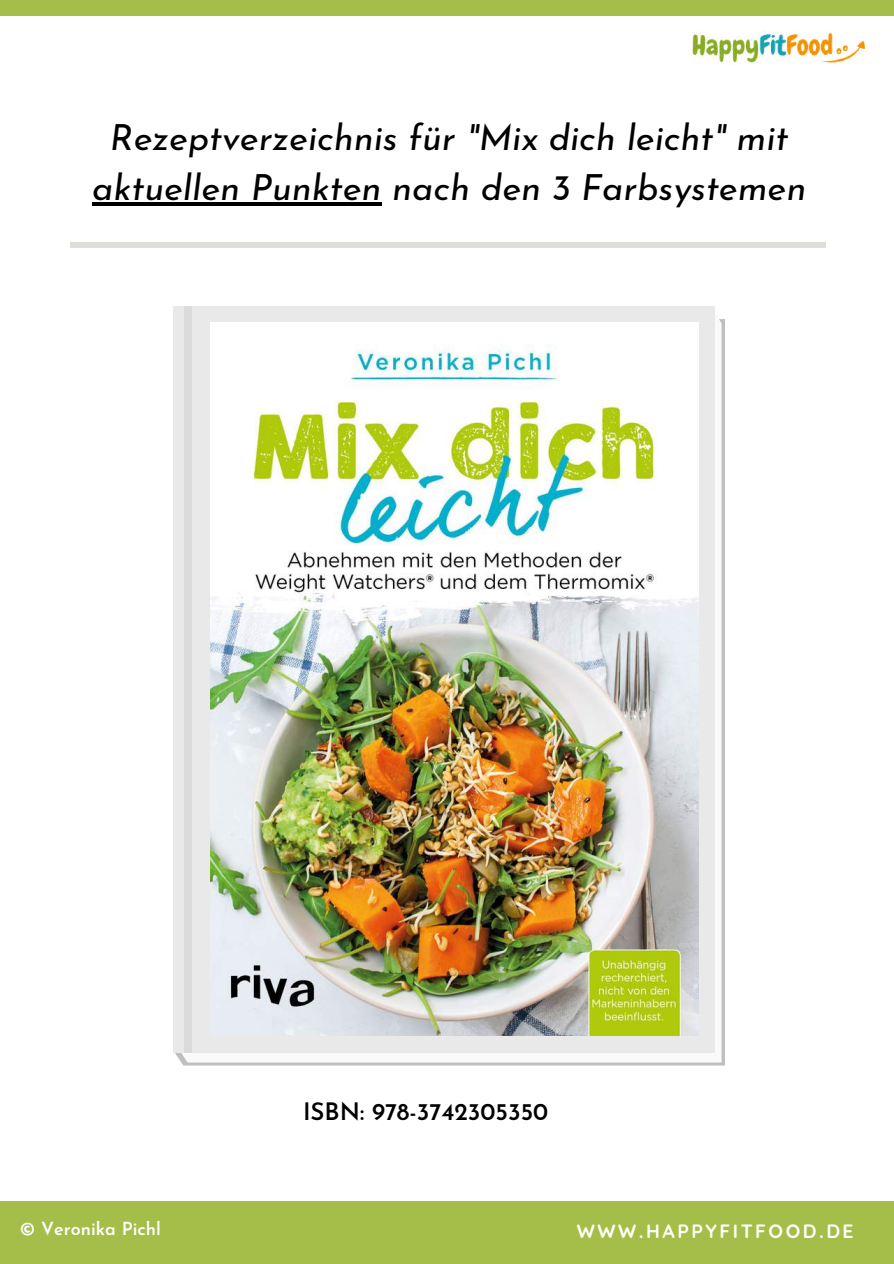
<style>
.page{position:relative;width:894px;height:1264px;background:#fff}
.page>*{position:absolute;margin:0;border:0;box-sizing:border-box;transform-origin:0 0}
.t1{font:italic 36px/49.5px "Josefin Sans";color:#000;text-align:center}
.t2{font:600 24px "Josefin Sans";color:#000}
.t3{font:700 19.2px "Quicksand";letter-spacing:.13em;color:#fffff9}
.t4{font:600 18px "Josefin Sans";color:#fff}
</style>
<div class="page">
<div style="left:0;top:0;width:893px;height:15px;background:#a5bd49"></div>
<img style="left:692px;top:32px;width:173px;height:31px">
<div style="left:0;top:1201px;width:893px;height:62px;background:#a5bd49"></div>
<div style="left:70px;top:242px;width:755px;height:5px;background:#dfddd7"></div>
<div style="left:173px;top:307px;width:542px;height:746px;background:#e9e9e9"></div>
<img style="left:210px;top:322px;width:488px;height:713px">
<div style="left:185px;top:307px;width:7px;height:746px;background:#dbdbdb"></div>
<hr style="left:92px;top:202px;width:289px;height:4px;background:#000">
<p class="t1" style="left:92px;top:117px;width:715px">Rezeptverzeichnis für "Mix dich leicht" mit aktuellen Punkten nach den 3 Farbsystemen</p>
<p class="t4" style="left:20px;top:1221px;width:143px">© Veronika Pichl</p>
<p class="t2" style="left:303px;top:1102px;width:247px">ISBN: 978-3742305350</p>
<p class="t3" style="left:576px;top:1218px;width:278px">WWW.HAPPYFITFOOD.DE</p>
</div>
